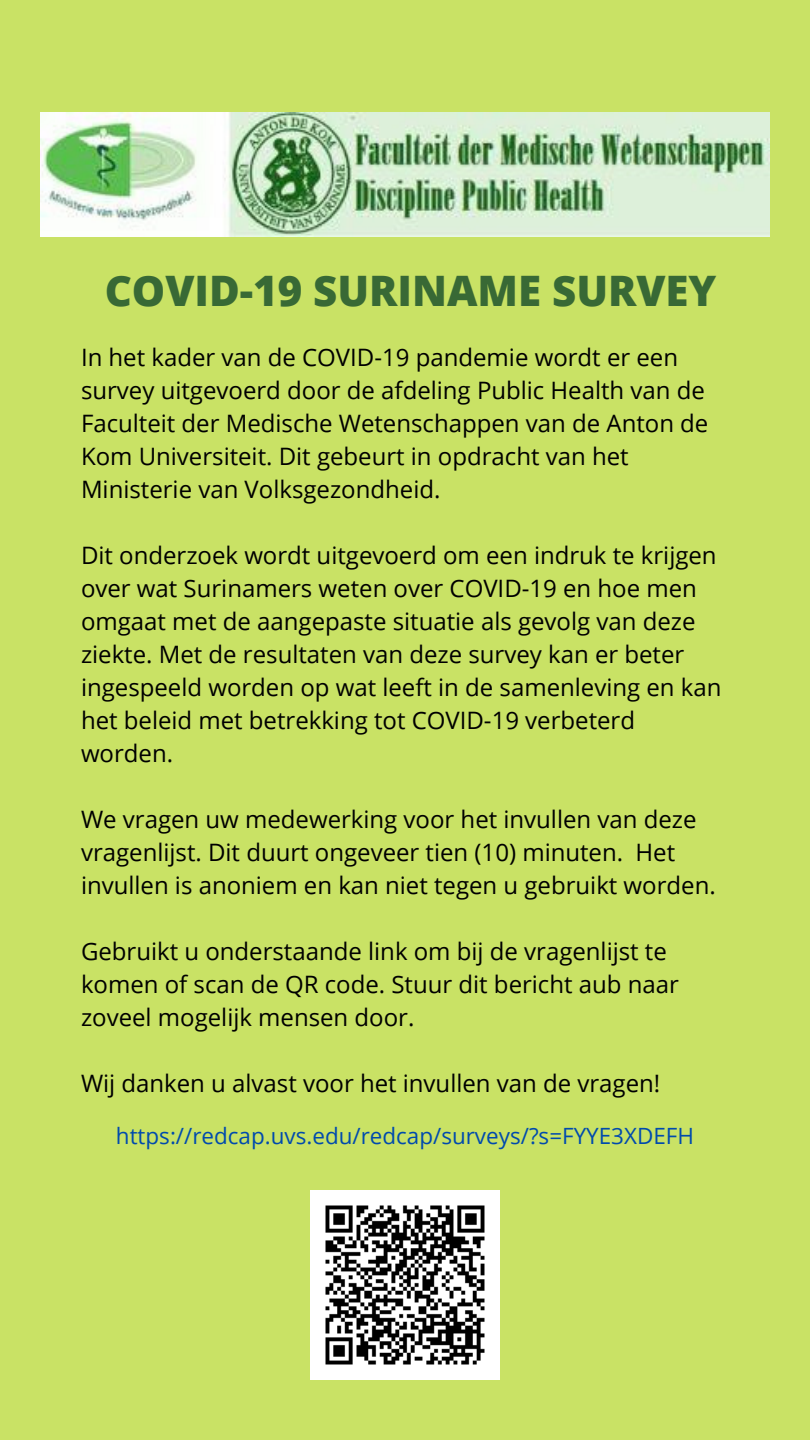
<style>
.page{position:relative;width:810px;height:1440px;background:#c9e265}
.page>*{position:absolute;margin:0;border:0;box-sizing:border-box;transform-origin:0 0}
.t1{font:800 42px "Open Sans";color:#386935}
.t2{font:24px/33px "Open Sans";color:#000}
.t3{font:22.4px "Open Sans";color:#004aad}
</style>
<div class="page">
<img style="left:311px;top:1191px;width:188px;height:188px">
<img style="left:41px;top:112px;width:729px;height:124px">
<h1 class="t1" style="left:105px;top:261px;width:613px">COVID-19 SURINAME SURVEY</h1>
<p class="t2" style="left:81px;top:340px;width:629px">In het kader van de COVID-19 pandemie wordt er een survey uitgevoerd door de afdeling Public Health van de Faculteit der Medische Wetenschappen van de Anton de Kom Universiteit. Dit gebeurt in opdracht van het Ministerie van Volksgezondheid.</p>
<p class="t2" style="left:81px;top:538px;width:642px">Dit onderzoek wordt uitgevoerd om een indruk te krijgen over wat Surinamers weten over COVID-19 en hoe men omgaat met de aangepaste situatie als gevolg van deze ziekte. Met de resultaten van deze survey kan er beter ingespeeld worden op wat leeft in de samenleving en kan het beleid met betrekking tot COVID-19 verbeterd worden.</p>
<p class="t2" style="left:81px;top:802px;width:636px">We vragen uw medewerking voor het invullen van deze vragenlijst. Dit duurt ongeveer tien (10) minuten. Het invullen is anoniem en kan niet tegen u gebruikt worden.</p>
<p class="t2" style="left:81px;top:934px;width:599px">Gebruikt u onderstaande link om bij de vragenlijst te komen of scan de QR code. Stuur dit bericht aub naar zoveel mogelijk mensen door.</p>
<p class="t2" style="left:81px;top:1066px;width:581px">Wij danken u alvast voor het invullen van de vragen!</p>
<p class="t3" style="left:116px;top:1120px;width:580px">https://redcap.uvs.edu/redcap/surveys/?s=FYYE3XDEFH</p>
</div>
